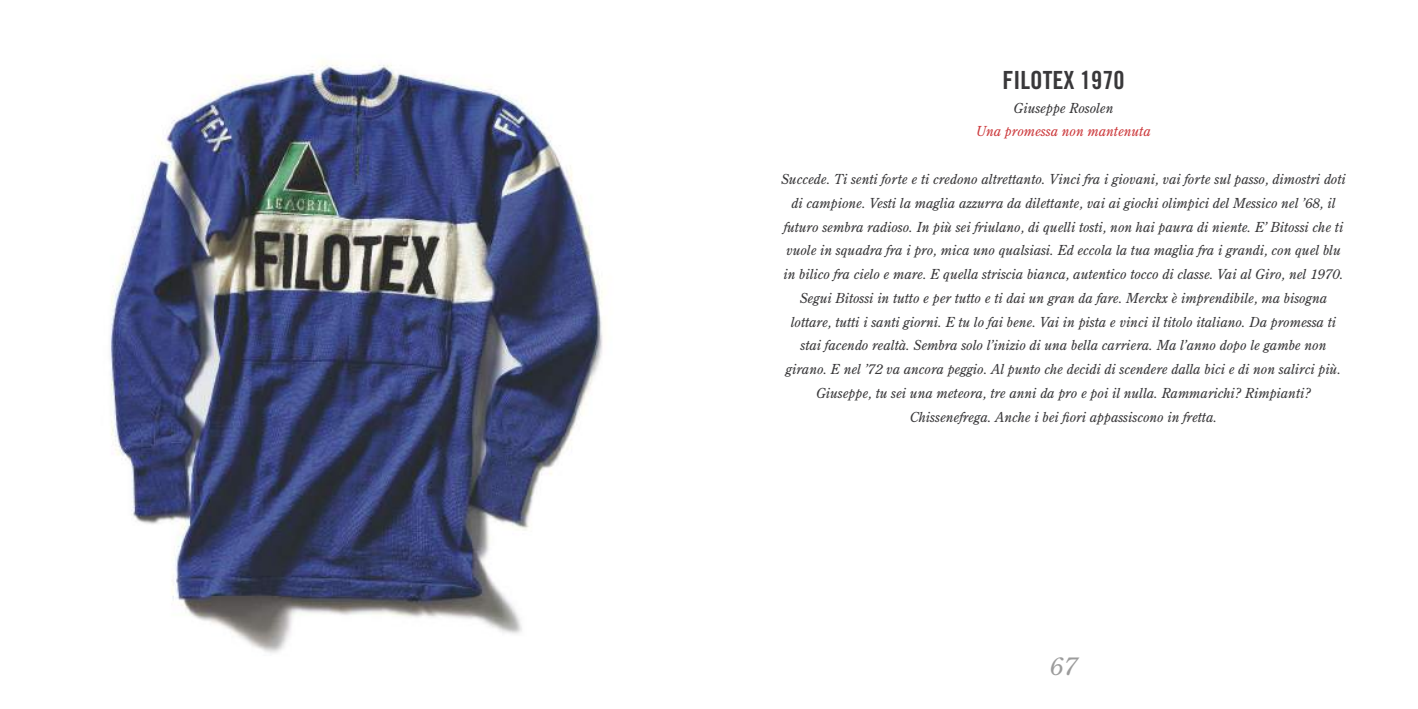
<style>
.page{position:relative;width:1418px;height:709px;background:#fff}
.page>*{position:absolute;margin:0;border:0;box-sizing:border-box;transform-origin:0 0}
.t1{font:700 condensed 25px "Trade Gothic No.20";color:#39383a}
.t2{font:italic 25px "Century Old Style Std";color:#9c9c9c}
.t3{font:italic 13.75px/23.8px "Century Old Style Std";color:#39383a;text-align:center}
.t4{font:italic 13.75px "Century Old Style Std";color:#cc3a3d}
</style>
<div class="page">
<img style="left:110px;top:60px;width:493px;height:593px">
<h1 class="t1" style="left:1002px;top:65px;width:124px">FILOTEX 1970</h1>
<p class="t3" style="left:1013px;top:96px;width:101px">Giuseppe Rosolen</p>
<p class="t4" style="left:976px;top:124px;width:176px">Una promessa non mantenuta</p>
<p class="t3" style="left:781px;top:167px;width:566px">Succede. Ti senti forte e ti credono altrettanto. Vinci fra i giovani, vai forte sul passo, dimostri doti di campione. Vesti la maglia azzurra da dilettante, vai ai giochi olimpici del Messico nel ’68, il futuro sembra radioso. In più sei friulano, di quelli tosti, non hai paura di niente. E’ Bitossi che ti vuole in squadra fra i pro, mica uno qualsiasi. Ed eccola la tua maglia fra i grandi, con quel blu in bilico fra cielo e mare. E quella striscia bianca, autentico tocco di classe. Vai al Giro, nel 1970.<br>Segui Bitossi in tutto e per tutto e ti dai un gran da fare. Merckx è imprendibile, ma bisogna lottare, tutti i santi giorni. E tu lo fai bene. Vai in pista e vinci il titolo italiano. Da promessa ti stai facendo realtà. Sembra solo l’inizio di una bella carriera. Ma l’anno dopo le gambe non girano. E nel ’72 va ancora peggio. Al punto che decidi di scendere dalla bici e di non salirci più.<br>Giuseppe, tu sei una meteora, tre anni da pro e poi il nulla. Rammarichi? Rimpianti?<br>Chissenefrega. Anche i bei fiori appassiscono in fretta.</p>
<h1 class="t2" style="left:1049px;top:651px;width:28px">67</h1>
</div>
